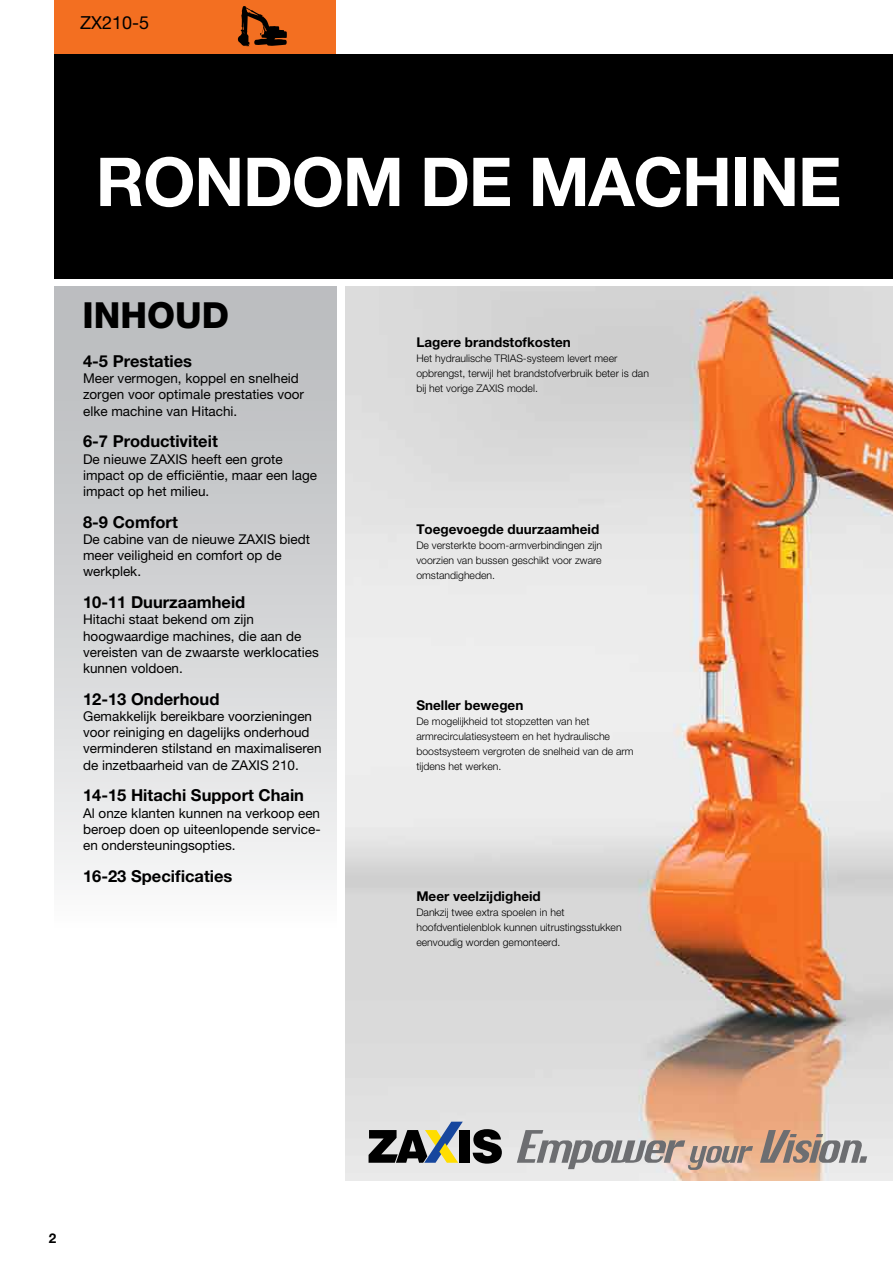
<style>
.page{position:relative;width:893px;height:1263px;background:#fff}
.page>*{position:absolute;margin:0;border:0;box-sizing:border-box;transform-origin:0 0}
.t1{font:700 67.5px "Helvetica Neue LT Pro";letter-spacing:-.02em;color:#fff}
.t2{font:800 36px "Helvetica Neue LT Pro";color:#000}
.t3{font:18px "Helvetica Neue LT Pro";color:#000}
.t4{font:700 16.5px "Helvetica Neue LT Pro";color:#000}
.t5{font:13.5px/16.2px "Helvetica Neue LT Pro";color:#000}
.t6{font:700 13.5px "Helvetica Neue LT Pro";color:#000}
.t7{font:300 10.5px/15px "Helvetica Neue LT Pro";color:#000}
</style>
<div class="page">
<div style="left:54px;top:0;width:282px;height:54px;background:#f36f21"></div>
<div style="left:54px;top:286px;width:282px;height:644px;background:linear-gradient(to bottom,#b4b6b9,#f7f7f7)"></div>
<svg style="left:238px;top:6px;width:49px;height:40px"></svg>
<img style="left:346px;top:286px;width:547px;height:894px">
<svg style="left:473px;top:1129px;width:29px;height:35px"></svg>
<div style="left:459px;top:1130px;width:11px;height:33px;background:#000"></div>
<svg style="left:369px;top:1122px;width:94px;height:41px;background:#7c7e77"></svg>
<svg style="left:760px;top:1130px;width:107px;height:33px;background:#b09f95"></svg>
<svg style="left:517px;top:1130px;width:236px;height:40px;background:#c2b5ad"></svg>
<div style="left:54px;top:54px;width:839px;height:224px;background:#000"></div>
<h3 class="t3" style="left:80px;top:12px;width:71px">ZX210-5</h3>
<h1 class="t1" style="left:96px;top:140px;width:747px">RONDOM DE MACHINE</h1>
<h2 class="t2" style="left:82px;top:294px;width:148px">INHOUD</h2>
<p class="t4" style="left:83px;top:351px;width:111px">4-5 Prestaties</p>
<p class="t5" style="left:83px;top:370px;width:222px">Meer vermogen, koppel en snelheid zorgen voor optimale prestaties voor elke machine van Hitachi.</p>
<p class="t4" style="left:83px;top:431px;width:136px">6-7 Productiviteit</p>
<p class="t5" style="left:83px;top:450px;width:236px">De nieuwe ZAXIS heeft een grote impact op de efficiëntie, maar een lage impact op het milieu.</p>
<p class="t4" style="left:83px;top:512px;width:96px">8-9 Comfort</p>
<p class="t5" style="left:83px;top:531px;width:229px">De cabine van de nieuwe ZAXIS biedt meer veiligheid en comfort op de werkplek.</p>
<p class="t4" style="left:83px;top:592px;width:164px">10-11 Duurzaamheid</p>
<p class="t5" style="left:83px;top:611px;width:237px">Hitachi staat bekend om zijn hoogwaardige machines, die aan de vereisten van de zwaarste werklocaties kunnen voldoen.</p>
<p class="t4" style="left:83px;top:689px;width:138px">12-13 Onderhoud</p>
<p class="t5" style="left:83px;top:708px;width:240px">Gemakkelijk bereikbare voorzieningen voor reiniging en dagelijks onderhoud verminderen stilstand en maximaliseren de inzetbaarheid van de ZAXIS 210.</p>
<p class="t4" style="left:83px;top:785px;width:222px">14-15 Hitachi Support Chain</p>
<p class="t5" style="left:83px;top:804px;width:239px;text-align:justify">Al onze klanten kunnen na verkoop een beroep doen op uiteenlopende service&shy;en ondersteuningsopties.</p>
<p class="t4" style="left:83px;top:866px;width:151px">16-23 Specificaties</p>
<p class="t6" style="left:416px;top:333px;width:156px">Lagere brandstofkosten</p>
<p class="t7" style="left:416px;top:350px;width:234px">Het hydraulische TRIAS-systeem levert meer opbrengst, terwijl het brandstofverbruik beter is dan bij het vorige ZAXIS model.</p>
<p class="t6" style="left:416px;top:521px;width:184px">Toegevoegde duurzaamheid</p>
<p class="t7" style="left:416px;top:538px;width:187px;text-align:justify">De versterkte boom-armverbindingen zijn voorzien van bussen geschikt voor zware omstandigheden.</p>
<p class="t6" style="left:416px;top:697px;width:108px">Sneller bewegen</p>
<p class="t7" style="left:416px;top:713px;width:219px">De mogelijkheid tot stopzetten van het armrecirculatiesysteem en het hydraulische boostsysteem vergroten de snelheid van de arm tijdens het werken.</p>
<p class="t6" style="left:416px;top:887px;width:126px">Meer veelzijdigheid</p>
<p class="t7" style="left:416px;top:904px;width:207px">Dankzij twee extra spoelen in het hoofdventielenblok kunnen uitrustingsstukken eenvoudig worden gemonteerd.</p>
<p class="t6" style="left:49px;top:1230px;width:9px">2</p>
</div>
